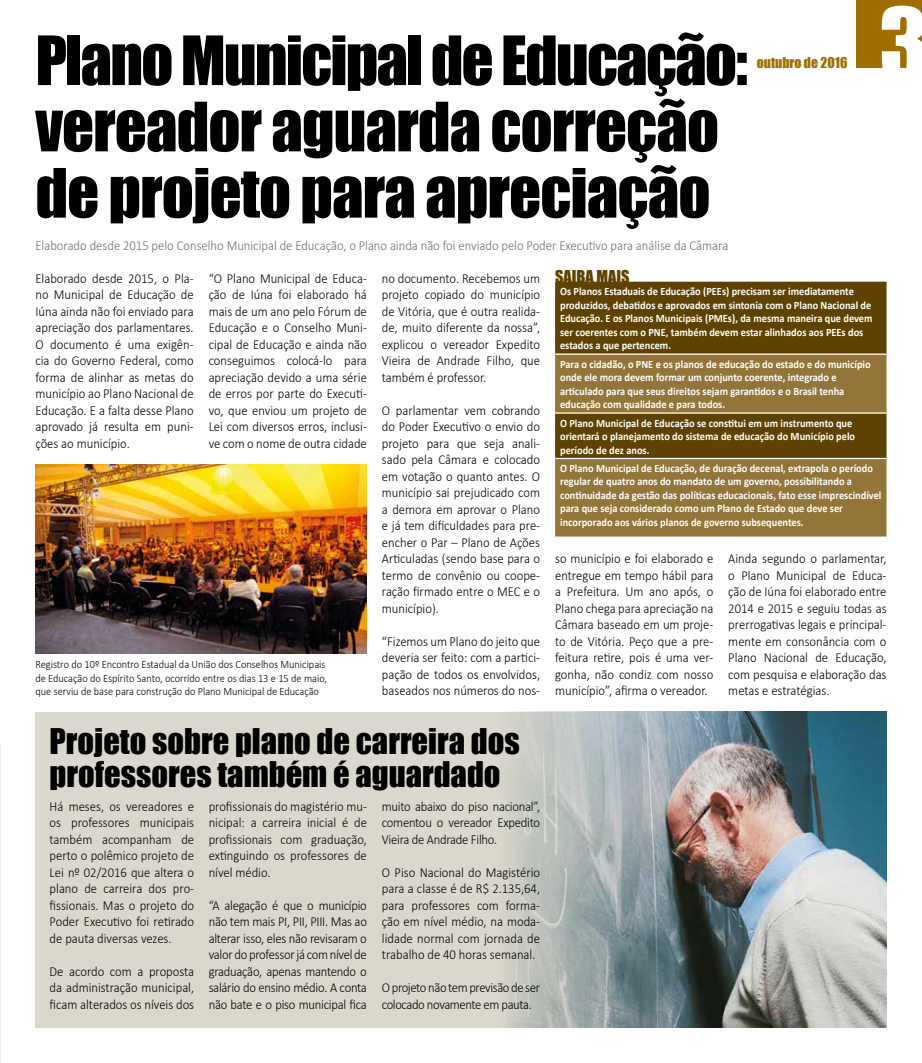
<style>
.page{position:relative;width:922px;height:1063px;background:#fff}
.page>*{position:absolute;margin:0;border:0;box-sizing:border-box;transform-origin:0 0}
.t1{font:92.62px "Impact";color:#fff}
.t2{font:62.75px/66.2px "Impact";letter-spacing:-.015em;color:#000}
.t3{font:32.5px/32.5px "Impact";color:#000}
.t4{font:16.25px "Impact";color:#5f4200}
.t5{font:300 13.75px/16.5px "Calibri";color:#000;text-align:justify;scale:.92 1}
.t6{font:300 13.75px "Calibri";color:#706f6f;scale:.92 1}
.t7{font:300 13.75px/16.5px "Calibri";letter-spacing:-.03em;color:#000;scale:.92 1}
.t8{font:13.75px "Impact";color:#9f6e00}
.t9{font:700 11.25px/13.5px "Calibri";color:#fff;scale:.92 1}
.t10{font:300 11.25px/13.5px "Calibri";color:#000;scale:.92 1}
</style>
<div class="page">
<div style="left:856px;top:0;width:65px;height:68px;background:#9f6e00"></div>
<img style="left:35px;top:464px;width:332px;height:189px">
<div style="left:555px;top:282px;width:331px;height:71px;background:#5f4200"></div>
<svg style="left:555px;top:355px;width:331px;height:182px;background:#86682b"></svg>
<hr style="left:555px;top:412px;width:331px;height:2px;background:#fff">
<hr style="left:555px;top:458px;width:331px;height:1px;background:#fff">
<div style="left:35px;top:712px;width:851px;height:316px;background:#dad8cc"></div>
<img style="left:506px;top:712px;width:380px;height:316px">
<h2 class="t2" style="left:35px;top:26px;width:713px">Plano Municipal de Educação:</h2>
<h2 class="t2" style="left:35px;top:92px;width:685px">vereador aguarda correção de projeto para apreciação</h2>
<p class="t8" style="left:756px;top:52px;width:92px">outubro de 2016</p>
<h1 class="t1" style="left:878px;top:-28px;width:51px">3</h1>
<p class="t6" style="left:35px;top:237px;width:754px">Elaborado desde 2015 pelo Conselho Municipal de Educação, o Plano ainda não foi enviado pelo Poder Executivo para análise da Câmara</p>
<p class="t5" style="left:209px;top:270px;width:173px">“O Plano Municipal de Educa&shy;ção de I úna foi elaborado há mais de um ano pelo Fórum de Educação e o Conselho Muni&shy;cipal de Educação e ainda não conseguimos colocá-lo para apreciação devido a uma série de erros por parte do Executi&shy;vo, que enviou um projeto de Lei com diversos erros, inclusi&shy;ve com o nome de outra cidade</p>
<p class="t4" style="left:555px;top:264px;width:76px">SAIBA MAIS</p>
<p class="t5" style="left:35px;top:270px;width:173px">Elaborado desde 2015, o Pla&shy;no Municipal de Educação de I úna ainda não foi enviado para apreciação dos parlamentares.<br>O documento é uma exigên&shy;cia do Governo Federal, como forma de alinhar as metas do município ao Plano Nacional de Educação. E a falta desse Plano aprovado já resulta em puni&shy;ções ao município.</p>
<p class="t5" style="left:382px;top:270px;width:173px">no documento. Recebemos um projeto copiado do município de Vitória, que é outra realida&shy;de, muito diferente da nossa”, explicou o vereador Expedito Vieira de Andrade Filho, que também é professor.</p>
<p class="t5" style="left:382px;top:402px;width:173px">O parlamentar vem cobrando do Poder Executivo o envio do projeto para que seja anali&shy;sado pela Câmara e colocado em votação o quanto antes. O município sai prejudicado com a demora em aprovar o Plano e já tem dificuldades para pre&shy;encher o Par – Plano de Ações Articuladas (sendo base para o termo de convênio ou coope&shy;ração firmado entre o MEC e o município).</p>
<p class="t5" style="left:382px;top:633px;width:173px">“Fizemos um Plano do jeito que deveria ser feito: com a partici&shy;pação de todos os envolvidos, baseados nos números do nos-</p>
<p class="t9" style="left:560px;top:285px;width:341px">Os Planos Estaduais de Educação (PEEs) precisam ser imediatamente produzidos, debatidos e aprovados em sintonia com o Plano Nacional de Educação. E os Planos Municipais (PMEs), da mesma maneira que devem ser coerentes com o PNE, também devem estar alinhados aos PEEs dos estados a que pertencem.</p>
<p class="t9" style="left:560px;top:357px;width:339px">Para o cidadão, o PNE e os planos de educação do estado e do município onde ele mora devem formar um conjunto coerente, integrado e articulado para que seus direitos sejam garantidos e o Brasil tenha educação com qualidade e para todos.</p>
<p class="t9" style="left:560px;top:416px;width:322px">O Plano Municipal de Educação se constitui em um instrumento que orientará o planejamento do sistema de educação do Município pelo período de dez anos.</p>
<p class="t9" style="left:560px;top:461px;width:351px">O Plano Municipal de Educação, de duração decenal, extrapola o período regular de quatro anos do mandato de um governo, possibilitando a continuidade da gestão das políticas educacionais, fato esse imprescindível para que seja considerado como um Plano de Estado que deve ser incorporado aos vários planos de governo subsequentes.</p>
<p class="t5" style="left:555px;top:550px;width:173px">so município e foi elaborado e entregue em tempo hábil para a Prefeitura. Um ano após, o Plano chega para apreciação na Câmara baseado em um proje&shy;to de Vitória. Peço que a pre&shy;feitura retire, pois é uma ver&shy;gonha, não condiz com nosso município”, afirma o vereador.</p>
<p class="t5" style="left:728px;top:550px;width:173px">Ainda segundo o parlamentar, o Plano Municipal de Educa&shy;ção de I úna foi elaborado entre 2014 e 2015 e seguiu todas as prerrogativas legais e principal&shy;mente em consonância com o Plano Nacional de Educação, com pesquisa e elaboração das metas e estratégias.</p>
<p class="t10" style="left:35px;top:658px;width:318px">Registro do 10º Encontro Estadual da União dos Conselhos Municipais de Educação do Espírito Santo, ocorrido entre os dias 13 e 15 de maio, que serviu de base para construção do Plano Municipal de Educação</p>
<h3 class="t3" style="left:50px;top:724px;width:471px">Projeto sobre plano de carreira dos professores também é aguardado</h3>
<p class="t5" style="left:50px;top:798px;width:159px">Há meses, os vereadores e os professores municipais também acompanham de perto o polêmico projeto de Lei nº 02/2016 que altera o plano de carreira dos pro&shy;fissionais. Mas o projeto do Poder Executivo foi retirado de pauta diversas vezes.</p>
<p class="t5" style="left:50px;top:963px;width:159px">De acordo com a proposta da administração municipal, ficam alterados os níveis dos</p>
<p class="t5" style="left:209px;top:798px;width:173px">profissionais do magistério mu&shy;nicipal: a carreira inicial é de profissionais com graduação, extinguindo os professores de nível médio.</p>
<p class="t5" style="left:209px;top:897px;width:173px">“A alegação é que o município não tem mais PI, PII, PIII . Mas ao alterar isso, eles não revisaram o valor do professor já com nível de graduação, apenas mantendo o salário do ensino médio. A conta não bate e o piso municipal fica</p>
<p class="t5" style="left:382px;top:798px;width:173px">muito abaixo do piso nacional”, comentou o vereador Expedito Vieira de Andrade Filho.</p>
<p class="t5" style="left:382px;top:864px;width:173px">O Piso Nacional do Magistério para a classe é de R$ 2.135,64, para professores com forma&shy;ção em nível médio, na moda&shy;lidade normal com jornada de trabalho de 40 horas semanal.</p>
<p class="t7" style="left:382px;top:979px;width:173px">O projeto não tem previsão de ser colocado novamente em pauta.</p>
</div>
